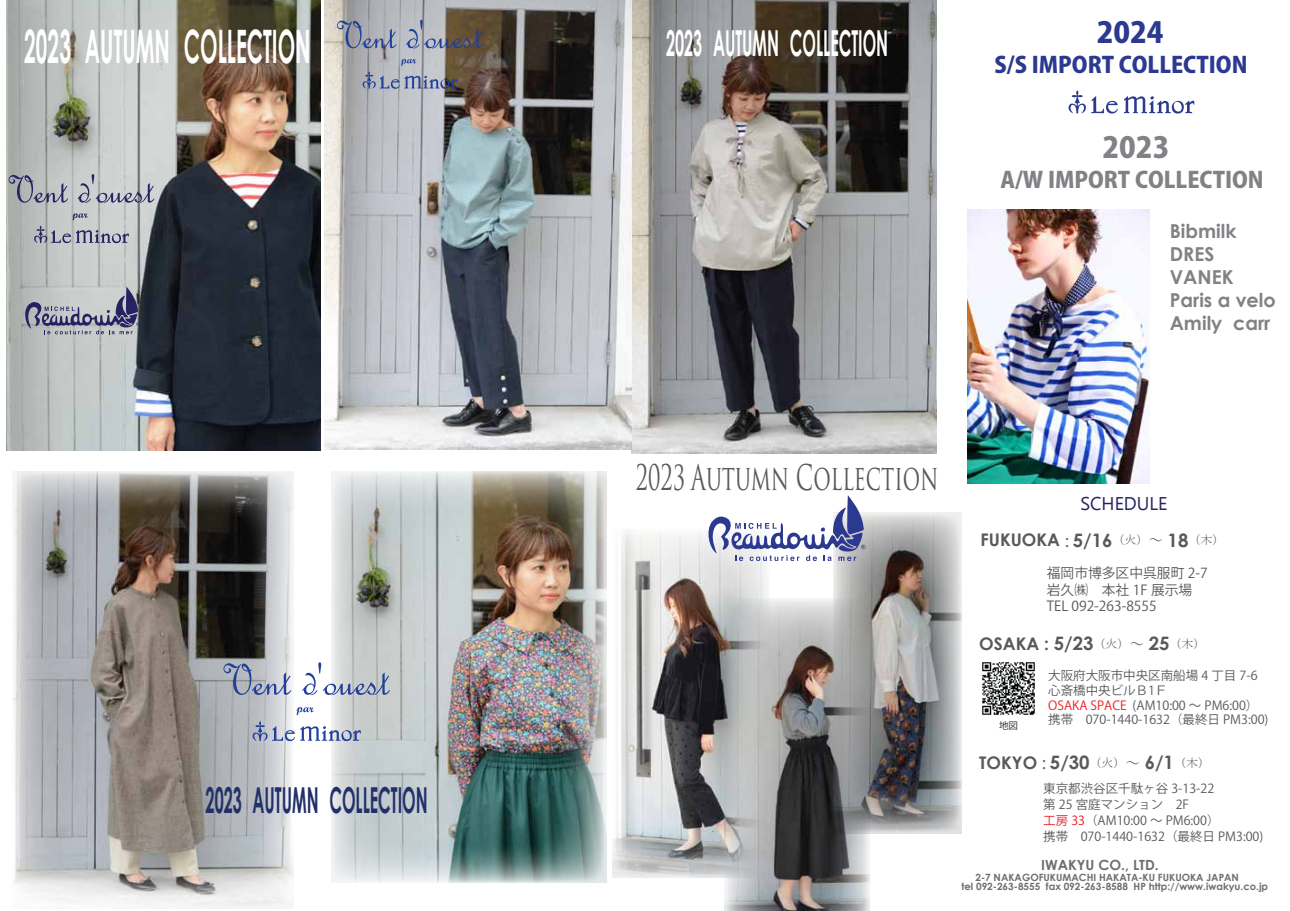
<style>
.page{position:relative;width:1290px;height:911px;background:#fff}
.page>*{position:absolute;margin:0;border:0;box-sizing:border-box;transform-origin:0 0}
.t1{font:700 46.12px "Century Gothic";color:#fff;scale:.45 1}
.t2{font:700 35.75px "Century Gothic";color:#fff;scale:.45 1}
.t3{font:700 35.75px "Century Gothic";color:#21306a;scale:.45 1}
.t4{font:34.5px "Trajan Pro";color:#58595b;scale:.63 1}
.t5{font:800 28.75px "Koz Go Pr 6 N";color:#2b3990}
.t6{font:800 28.75px "Koz Go Pr 6 N";color:#808285}
.t7{font:800 22.25px "Koz Go Pr 6 N";color:#2b3990}
.t8{font:800 22.25px "Koz Go Pr 6 N";color:#808285}
.t9{font:700 19.25px/23px "Century Gothic";color:#808285}
.t10{font:700 18.5px "Century Gothic";color:#58595b}
.t11{font:18.38px "Gadugi";color:#262262}
.t12{font:700 17.38px "Century Gothic";color:#58595b}
.t13{font:700 14px "Century Gothic";color:#6d6e71}
.t14{font:13.75px/16.2px "Koz Go Std Extra Light 90 ms RKSJ H";color:#58595b}
.t15{font:13.75px "Koz Go Std Bold 90 ms RKSJ H";color:#58595b}
.t16{font:12.5px/16.2px "Koz Go Std Extra Light 90 ms RKSJ H";color:#58595b}
.t17{font:700 10px/9.1px "Century Gothic";color:#6d6e71}
.t18{font:9.38px "Koz Go Pro";color:#231f20}
.s1{font-size:33.62px}
.s2{font-family:"Koz Go Pro";font-weight:400}
.s3{font-size:18.5px}
.s4{font-family:"MS Mincho";font-weight:400;font-size:12px}
.s5{font-family:"MS Mincho";font-weight:400;font-size:14.5px}
.s6{font-family:"Koz Go Std Extra Light 90 ms RKSJ H"}
.s7{color:#ed1d24}
.s8{font-family:"Koz Go Std Bold 90 ms RKSJ H"}
.s9{font-size:17.38px}
.s10{font-family:"Koz Go Pro";font-weight:400;font-size:17.38px}
</style>
<div class="page">
<img style="left:967px;top:210px;width:182px;height:273px">
<img style="left:13px;top:471px;width:280px;height:437px">
<img style="left:631px;top:0;width:305px;height:453px">
<img style="left:331px;top:471px;width:275px;height:411px">
<svg style="left:223px;top:663px;width:68px;height:32px;background:#a3abbf"></svg>
<svg style="left:302px;top:662px;width:88px;height:33px"></svg>
<svg style="left:252px;top:721px;width:109px;height:20px"></svg>
<svg style="left:296px;top:707px;width:18px;height:8px"></svg>
<svg style="left:1068px;top:90px;width:50px;height:24px"></svg>
<svg style="left:1124px;top:96px;width:70px;height:18px"></svg>
<img style="left:613px;top:530px;width:156px;height:347px">
<img style="left:6px;top:0;width:314px;height:451px">
<img style="left:325px;top:0;width:306px;height:449px">
<svg style="left:23px;top:287px;width:116px;height:47px;background:#9c9ead"></svg>
<svg style="left:9px;top:175px;width:59px;height:28px;background:#9d9fa9"></svg>
<svg style="left:78px;top:174px;width:76px;height:29px;background:#b2b5bd"></svg>
<svg style="left:34px;top:226px;width:95px;height:17px;background:#a1a3b1"></svg>
<svg style="left:73px;top:213px;width:15px;height:7px"></svg>
<svg style="left:337px;top:21px;width:59px;height:27px;background:#939aac"></svg>
<svg style="left:406px;top:20px;width:77px;height:29px;background:#827e81"></svg>
<svg style="left:362px;top:59px;width:95px;height:30px;background:#9a9fac"></svg>
<img style="left:982px;top:662px;width:53px;height:53px">
<img style="left:725px;top:599px;width:144px;height:312px">
<img style="left:833px;top:513px;width:128px;height:320px">
<svg style="left:705px;top:495px;width:160px;height:66px"></svg>
<h1 class="t1" style="left:24px;top:11px;width:638px">2023 AUTUMN COLLECTION</h1>
<h2 class="t3" style="left:206px;top:772px;width:495px">2023 AUTUMN COLLECTION</h2>
<h2 class="t2" style="left:666px;top:16px;width:495px">2023 AUTUMN COLLECTION</h2>
<h3 class="t5" style="left:1097px;top:16px;width:68px">2024</h3>
<h3 class="t7" style="left:994px;top:53px;width:254px">S/S IMPORT COLLECTION</h3>
<h3 class="t6" style="left:1102px;top:131px;width:68px">2023</h3>
<h3 class="t8" style="left:1000px;top:167px;width:265px">A/W IMPORT COLLECTION</h3>
<h3 class="t9" style="left:1170px;top:219px;width:108px">Bibmilk<br>DRES<br>VANEK<br>Paris a velo<br>Amily carr</h3>
<h3 class="t4" style="left:636px;top:456px;width:481px">202<span class="s1">3</span> Autumn Collection</h3>
<h3 class="t11" style="left:1080px;top:492px;width:89px">SCHEDULE</h3>
<h3 class="t12" style="left:980px;top:526px;width:245px">FUKUOKA <span class="s2">:</span> <span class="s3">5/16</span><span class="s4">（火）</span><span class="s5">～</span> <span class="s3">18</span><span class="s4">（木）</span></h3>
<p class="t14" style="left:1047px;top:565px;width:162px">福岡市博多区中呉服町 2-7岩久㈱　本社 1F 展示場</p>
<p class="t15" style="left:1047px;top:598px;width:111px"><span class="s6">TEL</span> 092-263-8555</p>
<h3 class="t12" style="left:979px;top:630px;width:228px">OSAKA : <span class="s3">5/23</span><span class="s4">（火）</span><span class="s5">～</span> <span class="s3">25</span><span class="s4">（木）</span></h3>
<p class="t18" style="left:999px;top:720px;width:20px">地図</p>
<p class="t16" style="left:1048px;top:668px;width:222px;line-height:14.9px">大阪府大阪市中央区南船場 4 丁目 7-6心斎橋中央ビルＢ1Ｆ<br><span class="s7">OSAKA SPACE</span> (AM10:00 ～ PM6:00）携帯　<span class="s8">070-1440-1632</span>（最終日 PM3:00)</p>
<h3 class="t10" style="left:979px;top:748px;width:232px"><span class="s9">TOKYO</span> <span class="s10">:</span> 5/30<span class="s4">（火）</span><span class="s5">～</span> 6/1<span class="s4">（木）</span></h3>
<p class="t16" style="left:1043px;top:780px;width:222px">東京都渋谷区千駄ヶ谷 3-13-22<br>第 25 宮庭マンション　2F<br><span class="s7">工房 33</span>（AM10:00 ～ PM6:00）<br>携帯　<span class="s8">070-1440-1632</span>（最終日 PM3:00)</p>
<p class="t13" style="left:1041px;top:854px;width:119px">IWAKYU CO., LTD.</p>
<p class="t17" style="left:961px;top:872px;width:308px;text-indent:14px">2-7 NAKAGOFUKUMACHI HAKATA-KU FUKUOKA JAPAN<br>tel 092-263-8555 fax 092-263-8588 HP http://www.iwakyu.co.jp</p>
</div>
